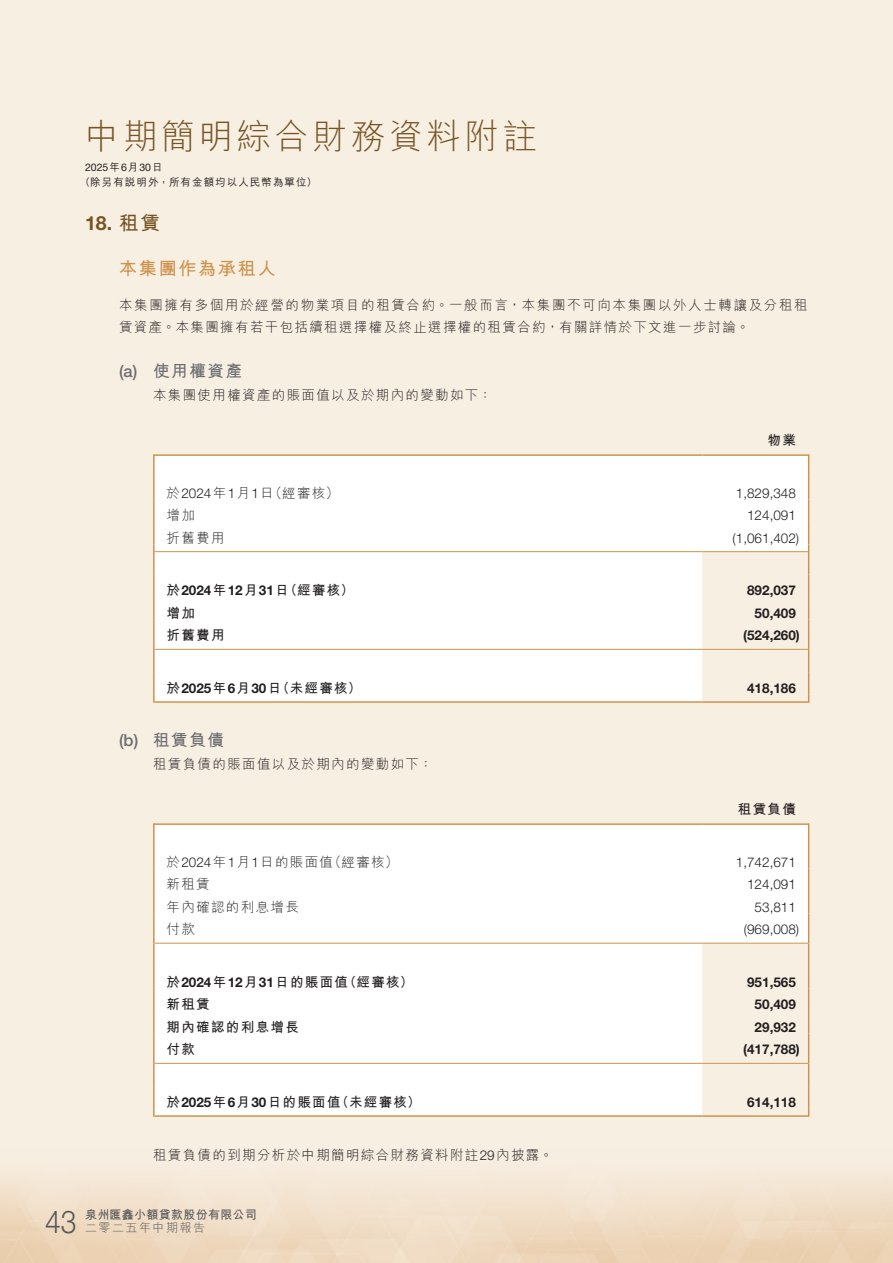
<style>
.page{position:relative;width:893px;height:1263px;background:#f8efe3}
.page>*{position:absolute;margin:0;border:0;box-sizing:border-box;transform-origin:0 0}
.t1{font:300 34.5px "M Hei HK";letter-spacing:.1em;color:#775424}
.t2{font:300 31.5px "Helvetica Neue LT Std";color:#57585a;scale:.9 1}
.t3{font:700 19.5px "Helvetica Neue LT Std";color:#775424}
.t4{font:700 18px "M Hei HK";letter-spacing:.1em;color:#ce924b}
.t5{font:700 16.5px "M Hei HK";letter-spacing:.1em;color:#6c6d70}
.t6{font:500 16.5px "Helvetica Neue LT Std";color:#6c6d70}
.t7{font:300 13.5px "M Hei HK";letter-spacing:.1em;color:#231f20}
.t8{font:300 13.5px/22.5px "M Hei HK";letter-spacing:.12em;color:#231f20}
.t9{font:700 13.5px "Helvetica Neue LT Std";color:#231f20}
.t10{font:700 13.5px "M Hei HK";letter-spacing:.1em;color:#231f20}
.t11{font:300 13.5px "Helvetica Neue LT Std";color:#231f20}
.t12{font:700 12px "M Hei HK";letter-spacing:.025em;color:#57585a}
.t13{font:300 12px "M Hei HK";letter-spacing:.125em;color:#57585a}
.t14{font:500 10.5px "M Hei HK";letter-spacing:.1em;color:#231f20}
.t15{font:10.5px "Helvetica Neue LT Std";color:#231f20}
.s1{font-family:"M Hei HK";font-weight:500}
.s2{font-family:"M Hei HK"}
.s3{font-family:"Helvetica Neue LT Std"}
</style>
<div class="page">
<div style="left:155px;top:456px;width:547px;height:245px;background:#fff"></div>
<hr style="left:153px;top:454px;width:2px;height:23px;background:#ce924b">
<hr style="left:153px;top:477px;width:2px;height:22px;background:#ce924b">
<hr style="left:153px;top:499px;width:2px;height:23px;background:#ce924b">
<hr style="left:153px;top:522px;width:2px;height:22px;background:#ce924b">
<svg style="left:153px;top:544px;width:2px;height:8px"></svg>
<hr style="left:153px;top:552px;width:2px;height:22px;background:#ce924b">
<hr style="left:153px;top:574px;width:2px;height:23px;background:#ce924b">
<hr style="left:153px;top:597px;width:2px;height:22px;background:#ce924b">
<hr style="left:153px;top:619px;width:2px;height:23px;background:#ce924b">
<svg style="left:153px;top:642px;width:2px;height:8px"></svg>
<hr style="left:153px;top:650px;width:2px;height:22px;background:#ce924b">
<hr style="left:153px;top:672px;width:2px;height:23px;background:#ce924b">
<svg style="left:153px;top:695px;width:2px;height:8px"></svg>
<svg style="left:702px;top:456px;width:107px;height:247px"></svg>
<hr style="left:154px;top:454px;width:548px;height:2px;background:#ce924b">
<hr style="left:702px;top:454px;width:107px;height:2px;background:#ce924b">
<hr style="left:155px;top:551px;width:547px;height:1px;background:#ce924b">
<hr style="left:702px;top:551px;width:106px;height:1px;background:#ce924b">
<hr style="left:155px;top:649px;width:547px;height:1px;background:#ce924b">
<hr style="left:702px;top:649px;width:106px;height:1px;background:#ce924b">
<hr style="left:155px;top:701px;width:547px;height:2px;background:#ce924b">
<hr style="left:702px;top:701px;width:106px;height:2px;background:#ce924b">
<div style="left:155px;top:825px;width:547px;height:290px;background:#fff"></div>
<hr style="left:153px;top:823px;width:2px;height:23px;background:#ce924b">
<hr style="left:153px;top:846px;width:2px;height:22px;background:#ce924b">
<hr style="left:153px;top:868px;width:2px;height:23px;background:#ce924b">
<hr style="left:153px;top:891px;width:2px;height:22px;background:#ce924b">
<hr style="left:153px;top:913px;width:2px;height:23px;background:#ce924b">
<svg style="left:153px;top:936px;width:2px;height:7px"></svg>
<hr style="left:153px;top:943px;width:2px;height:23px;background:#ce924b">
<hr style="left:153px;top:966px;width:2px;height:22px;background:#ce924b">
<hr style="left:153px;top:988px;width:2px;height:23px;background:#ce924b">
<hr style="left:153px;top:1011px;width:2px;height:22px;background:#ce924b">
<hr style="left:153px;top:1033px;width:2px;height:23px;background:#ce924b">
<svg style="left:153px;top:1056px;width:2px;height:8px"></svg>
<hr style="left:153px;top:1064px;width:2px;height:22px;background:#ce924b">
<hr style="left:153px;top:1086px;width:2px;height:23px;background:#ce924b">
<svg style="left:153px;top:1109px;width:2px;height:8px"></svg>
<svg style="left:702px;top:825px;width:107px;height:292px"></svg>
<hr style="left:154px;top:823px;width:548px;height:2px;background:#ce924b">
<hr style="left:702px;top:823px;width:107px;height:2px;background:#ce924b">
<hr style="left:155px;top:943px;width:547px;height:1px;background:#ce924b">
<hr style="left:702px;top:943px;width:106px;height:1px;background:#ce924b">
<hr style="left:155px;top:1063px;width:547px;height:1px;background:#ce924b">
<hr style="left:702px;top:1063px;width:106px;height:1px;background:#ce924b">
<hr style="left:155px;top:1115px;width:547px;height:2px;background:#ce924b">
<hr style="left:702px;top:1115px;width:106px;height:2px;background:#ce924b">
<h1 class="t1" style="left:85px;top:119px;width:453px">中期簡明綜合財務資料附註</h1>
<p class="t15" style="left:85px;top:161px;width:79px">2025<span class="s1">年</span>6<span class="s1">月</span>30<span class="s1">日</span></p>
<p class="t14" style="left:80px;top:174px;width:239px">（除另有說明外，所有金額均以人民幣為單位(</p>
<h3 class="t3" style="left:85px;top:211px;width:76px">18. <span class="s2">租賃</span></h3>
<h3 class="t4" style="left:119px;top:256px;width:158px">本集團作為承租人</h3>
<p class="t8" style="left:119px;top:293px;width:690px">本集團擁有多個用於經營的物業項目的租賃合約。一般而言，本集團不可向本集團以外人士轉讓及分租租賃資產。本集團擁有若干包括續租選擇權及終止選擇權的租賃合約，有關詳情於下文進一步討論。</p>
<p class="t5" style="left:153px;top:359px;width:91px">使用權資產</p>
<p class="t6" style="left:119px;top:361px;width:20px">a( )</p>
<p class="t7" style="left:153px;top:388px;width:340px">本集團使用權資產的賬面值以及於期內的變動如下：</p>
<p class="t10" style="left:768px;top:430px;width:30px">物業</p>
<p class="t7" style="left:269px;top:486px;width:72px">（經審核(</p>
<p class="t11" style="left:167px;top:485px;width:109px"><span class="s2">於</span>2024<span class="s2">年</span>1<span class="s2">月</span>1<span class="s2">日</span></p>
<p class="t11" style="left:736px;top:485px;width:62px">1,829,348</p>
<p class="t7" style="left:167px;top:508px;width:30px">增加</p>
<p class="t11" style="left:747px;top:507px;width:50px">124,091</p>
<p class="t7" style="left:167px;top:531px;width:60px">折舊費用</p>
<p class="t11" style="left:733px;top:530px;width:68px">)1,061,402(</p>
<p class="t10" style="left:284px;top:580px;width:72px">（經審核(</p>
<p class="t9" style="left:167px;top:582px;width:124px"><span class="s2">於</span>2024<span class="s2">年</span>12<span class="s2">月</span>31<span class="s2">日</span></p>
<p class="t9" style="left:747px;top:582px;width:50px">892,037</p>
<p class="t10" style="left:167px;top:603px;width:30px">增加</p>
<p class="t9" style="left:755px;top:605px;width:43px">50,409</p>
<p class="t10" style="left:167px;top:625px;width:60px">折舊費用</p>
<p class="t9" style="left:743px;top:627px;width:58px">)524,260(</p>
<p class="t6" style="left:119px;top:730px;width:21px">b( )</p>
<p class="t10" style="left:276px;top:678px;width:87px">（未經審核(</p>
<p class="t9" style="left:167px;top:680px;width:116px"><span class="s2">於</span>2025<span class="s2">年</span>6<span class="s2">月</span>30<span class="s2">日</span></p>
<p class="t5" style="left:153px;top:728px;width:72px">租賃負債</p>
<p class="t9" style="left:747px;top:680px;width:50px">418,186</p>
<p class="t7" style="left:153px;top:757px;width:281px">租賃負債的賬面值以及於期內的變動如下：</p>
<p class="t10" style="left:738px;top:799px;width:60px">租賃負債</p>
<p class="t7" style="left:328px;top:855px;width:72px">（經審核(</p>
<p class="t7" style="left:167px;top:855px;width:168px">於<span class="s3">2024</span>年<span class="s3">1</span>月<span class="s3">1</span>日的賬面值</p>
<p class="t11" style="left:736px;top:854px;width:62px">1,742,671</p>
<p class="t7" style="left:167px;top:877px;width:45px">新租賃</p>
<p class="t11" style="left:747px;top:876px;width:50px">124,091</p>
<p class="t7" style="left:167px;top:900px;width:134px">年內確認的利息增長</p>
<p class="t11" style="left:755px;top:899px;width:43px">53,811</p>
<p class="t7" style="left:167px;top:922px;width:30px">付款</p>
<p class="t11" style="left:744px;top:921px;width:57px">)969,008(</p>
<p class="t10" style="left:343px;top:972px;width:72px">（經審核(</p>
<p class="t10" style="left:167px;top:972px;width:183px">於<span class="s3">2024</span>年<span class="s3">12</span>月<span class="s3">31</span>日的賬面值</p>
<p class="t9" style="left:747px;top:974px;width:50px">951,565</p>
<p class="t10" style="left:167px;top:994px;width:45px">新租賃</p>
<p class="t9" style="left:755px;top:996px;width:43px">50,409</p>
<p class="t10" style="left:167px;top:1017px;width:134px">期內確認的利息增長</p>
<p class="t9" style="left:755px;top:1019px;width:43px">29,932</p>
<p class="t10" style="left:167px;top:1039px;width:30px">付款</p>
<p class="t9" style="left:743px;top:1041px;width:58px">)417,788(</p>
<p class="t10" style="left:336px;top:1092px;width:87px">（未經審核(</p>
<p class="t10" style="left:167px;top:1092px;width:176px">於<span class="s3">2025</span>年<span class="s3">6</span>月<span class="s3">30</span>日的賬面值</p>
<p class="t9" style="left:747px;top:1094px;width:50px">614,118</p>
<p class="t7" style="left:153px;top:1148px;width:401px">租賃負債的到期分析於中期簡明綜合財務資料附註<span class="s3">29</span>內披露。</p>
<p class="t12" style="left:85px;top:1206px;width:173px">泉州匯鑫小額貸款股份有限公司</p>
<h2 class="t2" style="left:45px;top:1203px;width:37px">43</h2>
<p class="t13" style="left:85px;top:1222px;width:121px">二零二五年中期報告</p>
</div>
